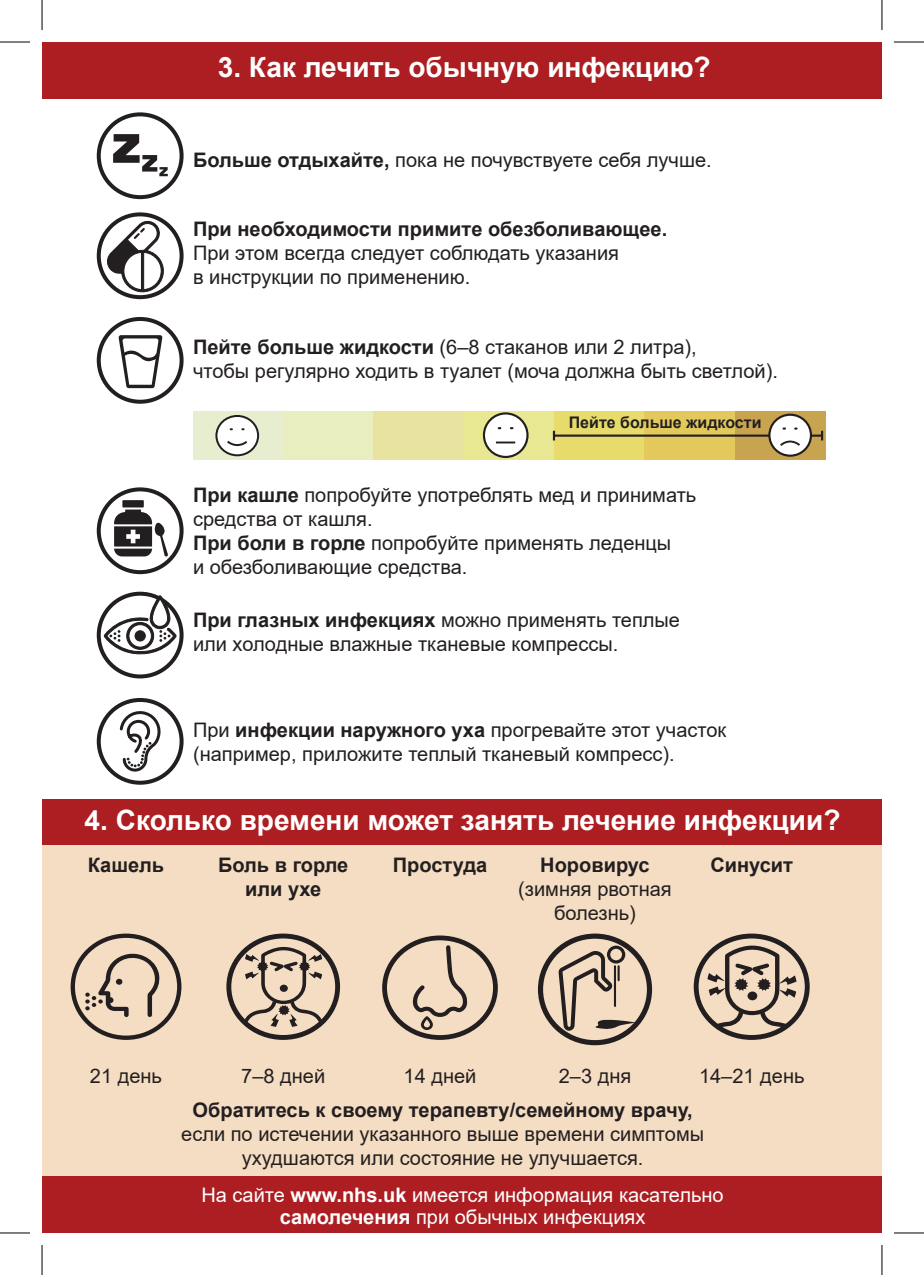
<style>
.page{position:relative;width:924px;height:1275px;background:#fff}
.page>*{position:absolute;margin:0;border:0;box-sizing:border-box;transform-origin:0 0}
.t1{font:700 28px "Arial";color:#fff}
.t2{font:20px/24px "Arial";color:#231f20}
.t3{font:20px/22px "Arial";color:#fff;text-align:center}
.t4{font:700 20px/24px "Arial";color:#231f20;text-align:center}
.t5{font:700 16px "Arial";color:#231f20}
.s1{font-weight:700}
</style>
<div class="page">
<div style="left:42px;top:837px;width:839px;height:362px;background:#f5ddc3"></div>
<div style="left:42px;top:43px;width:839px;height:56px;background:#ad1e22"></div>
<div style="left:193px;top:411px;width:90px;height:49px;background:#e7edcf"></div>
<div style="left:283px;top:411px;width:90px;height:49px;background:#e9eebe"></div>
<div style="left:373px;top:411px;width:91px;height:49px;background:#e9e3a2"></div>
<div style="left:464px;top:411px;width:90px;height:49px;background:#e8e892"></div>
<div style="left:554px;top:411px;width:90px;height:49px;background:#e7db6c"></div>
<div style="left:644px;top:411px;width:90px;height:49px;background:#e3c95c"></div>
<div style="left:734px;top:411px;width:90px;height:49px;background:#c9a450"></div>
<svg style="left:215px;top:415px;width:45px;height:42px"></svg>
<div style="left:483px;top:413px;width:44px;height:44px;background:#fff;border-radius:50%"></div>
<div style="left:482px;top:412px;width:46px;height:46px;border:2px solid #231f20;border-radius:50%"></div>
<hr style="left:495px;top:441px;width:20px;height:2px;background:#231f20">
<hr style="left:553px;top:434px;width:268px;height:3px;background:#231f20">
<svg style="left:552px;top:431px;width:2px;height:9px"></svg>
<div style="left:769px;top:415px;width:41px;height:41px;background:#fff;border-radius:50%"></div>
<div style="left:768px;top:414px;width:43px;height:43px;border:2px solid #231f20;border-radius:50%"></div>
<svg style="left:780px;top:440px;width:20px;height:6px"></svg>
<div style="left:42px;top:799px;width:839px;height:46px;background:#ad1e22"></div>
<div style="left:42px;top:1176px;width:839px;height:57px;background:#ad1e22"></div>
<svg style="left:703px;top:945px;width:96px;height:92px"></svg>
<div style="left:693px;top:933px;width:116px;height:107px;border:5px solid #231f20;border-radius:50%"></div>
<div style="left:97px;top:212px;width:86px;height:87px;border:4px solid #231f20;border-radius:50%"></div>
<svg style="left:105px;top:218px;width:59px;height:74px"></svg>
<div style="left:97px;top:591px;width:86px;height:87px;border:4px solid #231f20;border-radius:50%"></div>
<svg style="left:102px;top:594px;width:75px;height:61px"></svg>
<div style="left:97px;top:487px;width:86px;height:87px;border:4px solid #231f20;border-radius:50%"></div>
<svg style="left:114px;top:500px;width:54px;height:56px"></svg>
<div style="left:71px;top:933px;width:110px;height:107px;border:4px solid #231f20;border-radius:50%"></div>
<svg style="left:85px;top:951px;width:75px;height:66px"></svg>
<div style="left:226px;top:933px;width:114px;height:107px;border:5px solid #231f20;border-radius:50%"></div>
<svg style="left:243px;top:947px;width:80px;height:80px"></svg>
<div style="left:382px;top:935px;width:115px;height:105px;border:5px solid #231f20;border-radius:50%"></div>
<svg style="left:412px;top:935px;width:56px;height:95px"></svg>
<div style="left:97px;top:112px;width:86px;height:87px;border:4px solid #231f20;border-radius:50%"></div>
<svg style="left:113px;top:134px;width:55px;height:43px"></svg>
<div style="left:97px;top:317px;width:86px;height:87px;border:4px solid #231f20;border-radius:50%"></div>
<svg style="left:118px;top:335px;width:44px;height:53px"></svg>
<div style="left:537px;top:933px;width:114px;height:112px;border:5px solid #231f20;border-radius:50%"></div>
<svg style="left:558px;top:945px;width:76px;height:85px"></svg>
<div style="left:97px;top:698px;width:86px;height:86px;border:4px solid #231f20;border-radius:50%"></div>
<svg style="left:119px;top:711px;width:42px;height:61px"></svg>
<hr style="left:0;top:42px;width:30px;height:1px;background:#000">
<hr style="left:893px;top:42px;width:30px;height:1px;background:#000">
<hr style="left:0;top:1232px;width:30px;height:1px;background:#000">
<hr style="left:893px;top:1232px;width:30px;height:1px;background:#000">
<hr style="left:42px;top:0;width:1px;height:30px;background:#000">
<hr style="left:42px;top:1245px;width:1px;height:30px;background:#000">
<hr style="left:881px;top:0;width:1px;height:30px;background:#000">
<hr style="left:881px;top:1245px;width:1px;height:30px;background:#000">
<p class="t1" style="left:218px;top:48px;width:494px">3. Как лечить обычную инфекцию?</p>
<p class="t2" style="left:193px;top:148px;width:520px"><span class="s1">Больше отдыхайте,</span> пока не почувствуете себя лучше.</p>
<p class="t2" style="left:193px;top:217px;width:475px"><span class="s1">При необходимости примите обезболивающее.<br></span>При этом всегда следует соблюдать указания<br>в инструкции по применению.</p>
<p class="t2" style="left:193px;top:334px;width:586px"><span class="s1">Пейте больше жидкости</span> (6–8 стаканов или 2 литра),<br>чтобы регулярно ходить в туалет (моча должна быть светлой).</p>
<p class="t5" style="left:568px;top:411px;width:194px">Пейте больше жидкости</p>
<p class="t2" style="left:193px;top:483px;width:504px"><span class="s1">При кашле</span> попробуйте употреблять мед и принимать средства от кашля.</p>
<p class="t2" style="left:193px;top:531px;width:479px"><span class="s1">При боли в горле</span> попробуйте применять леденцы и обезболивающие средства.</p>
<p class="t2" style="left:193px;top:607px;width:488px"><span class="s1">При глазных инфекциях</span> можно применять теплые или холодные влажные тканевые компрессы.</p>
<p class="t2" style="left:193px;top:718px;width:534px">При <span class="s1">инфекции наружного уха</span> прогревайте этот участок (например, приложите теплый тканевый компресс).</p>
<p class="t1" style="left:85px;top:800px;width:757px">4. Сколько времени может занять лечение инфекции?</p>
<p class="t4" style="left:88px;top:853px;width:78px">Кашель</p>
<p class="t4" style="left:218px;top:853px;width:132px">Боль в горле или ухе</p>
<p class="t4" style="left:392px;top:853px;width:96px">Простуда</p>
<p class="t2" style="left:518px;top:852px;width:155px;text-align:center"><span class="s1">Норовирус </span>(зимняя рвотная болезнь)</p>
<p class="t4" style="left:710px;top:853px;width:84px">Синусит</p>
<p class="t2" style="left:90px;top:1063px;width:74px">21 день</p>
<p class="t2" style="left:241px;top:1063px;width:85px">7–8 дней</p>
<p class="t2" style="left:403px;top:1063px;width:74px">14 дней</p>
<p class="t2" style="left:558px;top:1063px;width:74px">2–3 дня</p>
<p class="t2" style="left:698px;top:1063px;width:107px">14–21 день</p>
<p class="t2" style="left:181px;top:1098px;width:524px;text-align:center"><span class="s1">Обратитесь к своему терапевту/семейному врачу, </span>если по истечении указанного выше времени симптомы ухудшаются или состояние не улучшается.</p>
<p class="t3" style="left:201px;top:1183px;width:523px">На сайте <span class="s1">www.nhs.uk</span> имеется информация касательно <span class="s1">самолечения</span> при обычных инфекциях</p>
</div>
